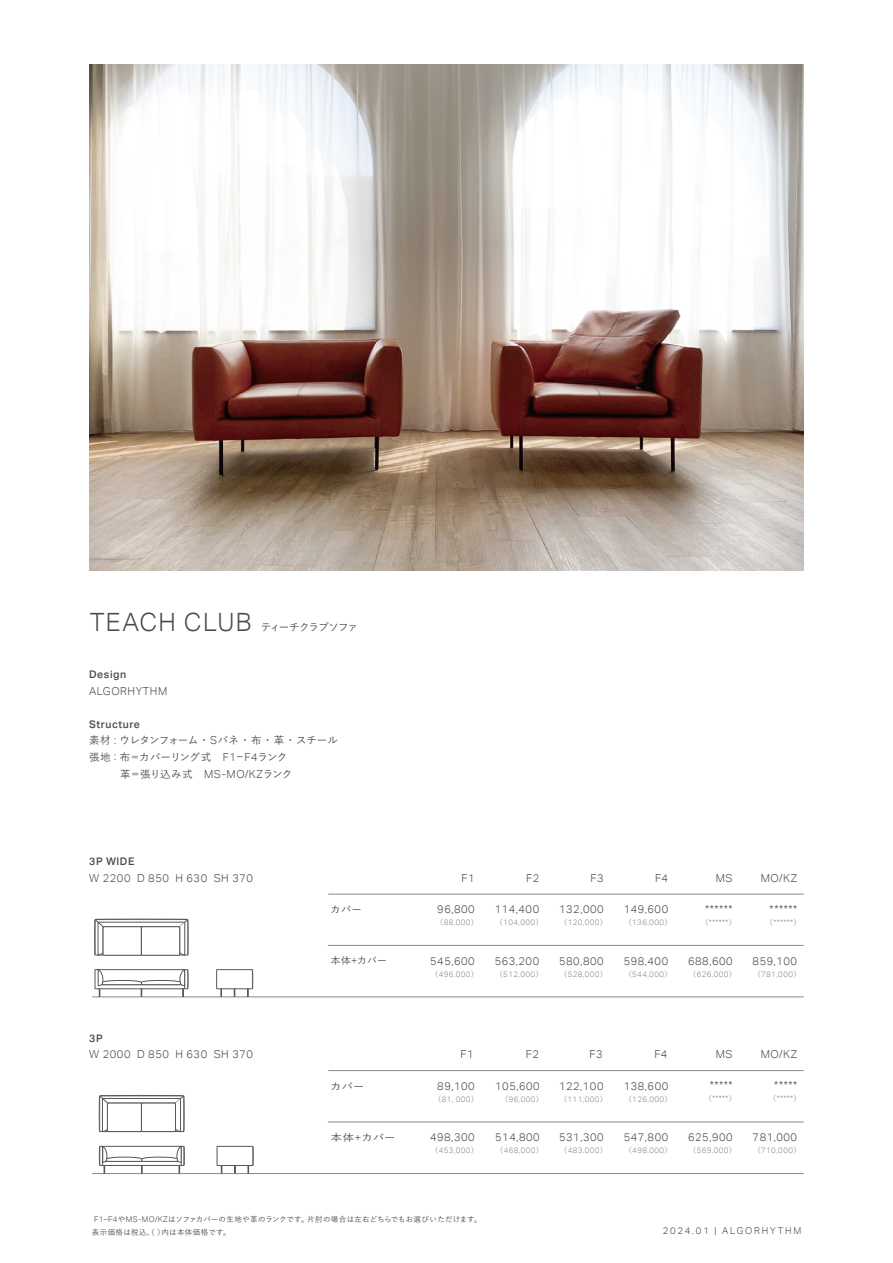
<style>
.page{position:relative;width:893px;height:1263px;background:#fff}
.page>*{position:absolute;margin:0;border:0;box-sizing:border-box;transform-origin:0 0}
.t1{font:300 10.95px "Aktiv Grotesk";letter-spacing:.05em;color:#4c4948}
.t2{font:500 10.5px/16.5px "Yu Go";letter-spacing:-.06em;color:#4c4948}
.t3{font:500 10.5px "Aktiv Grotesk";letter-spacing:.05em;color:#4c4948}
.t4{font:500 9.75px "Yu Go";letter-spacing:.04em;color:#4c4948;scale:1.15 1}
.t5{font:500 9.75px "Yu Go";letter-spacing:.04em;color:#4c4948}
.t6{font:500 9.75px "Yu Go";letter-spacing:.04em;color:#4c4948;scale:1.06 1}
.t7{font:300 9.45px "Aktiv Grotesk";letter-spacing:.19em;color:#4c4948}
.t8{font:300 7.8px "Aktiv Grotesk";letter-spacing:.05em;color:#898989}
.t9{font:500 7.5px/13.5px "Yu Go";letter-spacing:.045em;color:#4c4948}
.s1{font-family:"Aktiv Grotesk";font-weight:300;font-size:25.2px}
.s2{font-family:"Aktiv Grotesk";font-weight:300;font-size:10.95px}
.s3{font-family:"Aktiv Grotesk";font-weight:300;font-size:10.2px}
.s4{font-family:"Yu Go";font-weight:500;font-size:7.5px}
.s5{font-family:"Aktiv Grotesk";font-weight:300;font-size:7.8px}
</style>
<div class="page">
<img style="left:89px;top:64px;width:715px;height:506px">
<hr style="left:92px;top:1173px;width:712px;height:1px;background:#898989">
<hr style="left:328px;top:1070px;width:476px;height:1px;background:#898989">
<hr style="left:328px;top:1122px;width:476px;height:1px;background:#898989">
<hr style="left:92px;top:997px;width:712px;height:1px;background:#898989">
<hr style="left:328px;top:894px;width:476px;height:1px;background:#898989">
<hr style="left:328px;top:945px;width:476px;height:1px;background:#898989">
<svg style="left:94px;top:919px;width:95px;height:36px"></svg>
<svg style="left:99px;top:1095px;width:86px;height:37px"></svg>
<svg style="left:95px;top:970px;width:93px;height:19px"></svg>
<div style="left:95px;top:969px;width:93px;height:20px;border:1px solid #595757"></div>
<svg style="left:98px;top:969px;width:91px;height:28px"></svg>
<div style="left:216px;top:969px;width:37px;height:20px;border:1px solid #595757"></div>
<svg style="left:247px;top:969px;width:6px;height:28px"></svg>
<svg style="left:99px;top:1146px;width:86px;height:27px"></svg>
<div style="left:217px;top:1146px;width:36px;height:20px;border:1px solid #595757"></div>
<svg style="left:248px;top:1146px;width:6px;height:27px"></svg>
<p class="t2" style="left:90px;top:618px;width:270px"><span class="s1">TEACH CLUB</span> ティーチクラブソファ</p>
<p class="t3" style="left:89px;top:669px;width:38px">Design</p>
<p class="t1" style="left:89px;top:685px;width:80px">ALGORHYTHM</p>
<p class="t3" style="left:89px;top:718px;width:52px">Structure</p>
<p class="t2" style="left:89px;top:731px;width:250px">素材 <span class="s2">:</span> ウレタンフォーム・ <span class="s2">S</span>バネ・布・革・スチール張地 <span class="s2">:</span> 布＝カバーリング式　<span class="s2">F1– F4</span>ランク<br>　　 革＝張り込み式　<span class="s2">MS-MO/KZ</span>ランク　</p>
<p class="t3" style="left:89px;top:855px;width:47px">3P WIDE</p>
<p class="t1" style="left:89px;top:871px;width:165px">W 2200 D 850 H 630 SH 370</p>
<p class="t3" style="left:89px;top:1032px;width:15px">3P</p>
<p class="t1" style="left:89px;top:1048px;width:165px">W 2000 D 850 H 630 SH 370</p>
<p class="t6" style="left:330px;top:900px;width:31px">カバー</p>
<p class="t5" style="left:331px;top:952px;width:58px">本体<span class="s3">+</span>カバー</p>
<p class="t4" style="left:330px;top:1077px;width:31px">カバー</p>
<p class="t4" style="left:331px;top:1128px;width:58px">本体<span class="s3">+</span>カバー</p>
<p class="t1" style="left:462px;top:871px;width:15px">F1</p>
<p class="t1" style="left:526px;top:871px;width:15px">F2</p>
<p class="t1" style="left:591px;top:871px;width:15px">F3</p>
<p class="t1" style="left:655px;top:871px;width:15px">F4</p>
<p class="t1" style="left:716px;top:871px;width:18px">MS</p>
<p class="t1" style="left:761px;top:871px;width:38px">MO/KZ</p>
<p class="t1" style="left:705px;top:903px;width:29px">******</p>
<p class="t8" style="left:701px;top:917px;width:37px"><span class="s4">（</span>******<span class="s4">）</span></p>
<p class="t1" style="left:770px;top:903px;width:29px">******</p>
<p class="t8" style="left:765px;top:917px;width:37px"><span class="s4">（</span>******<span class="s4">）</span></p>
<p class="t1" style="left:437px;top:903px;width:39px">96,800</p>
<p class="t8" style="left:436px;top:918px;width:44px"><span class="s4">（</span>88,000<span class="s4">）</span></p>
<p class="t1" style="left:430px;top:954px;width:46px">545,600</p>
<p class="t8" style="left:431px;top:969px;width:49px"><span class="s4">（</span>496,000<span class="s4">）</span></p>
<p class="t1" style="left:495px;top:903px;width:46px">114,400</p>
<p class="t8" style="left:495px;top:918px;width:49px"><span class="s4">（</span>104,000<span class="s4">）</span></p>
<p class="t1" style="left:495px;top:954px;width:46px">563,200</p>
<p class="t8" style="left:495px;top:969px;width:49px"><span class="s4">（</span>512,000<span class="s4">）</span></p>
<p class="t1" style="left:559px;top:903px;width:46px">132,000</p>
<p class="t8" style="left:560px;top:918px;width:49px"><span class="s4">（</span>120,000<span class="s4">）</span></p>
<p class="t1" style="left:559px;top:954px;width:46px">580,800</p>
<p class="t8" style="left:560px;top:969px;width:49px"><span class="s4">（</span>528,000<span class="s4">）</span></p>
<p class="t1" style="left:624px;top:903px;width:46px">149,600</p>
<p class="t8" style="left:624px;top:918px;width:49px"><span class="s4">（</span>136,000<span class="s4">）</span></p>
<p class="t1" style="left:624px;top:954px;width:46px">598,400</p>
<p class="t8" style="left:624px;top:969px;width:49px"><span class="s4">（</span>544,000<span class="s4">）</span></p>
<p class="t1" style="left:688px;top:954px;width:46px">688,600</p>
<p class="t8" style="left:689px;top:969px;width:49px"><span class="s4">（</span>626,000<span class="s4">）</span></p>
<p class="t1" style="left:753px;top:954px;width:46px">859,100</p>
<p class="t8" style="left:753px;top:969px;width:49px"><span class="s4">（</span>781,000<span class="s4">）</span></p>
<p class="t1" style="left:461px;top:1048px;width:15px">F1</p>
<p class="t1" style="left:526px;top:1048px;width:15px">F2</p>
<p class="t1" style="left:589px;top:1048px;width:15px">F3</p>
<p class="t1" style="left:654px;top:1048px;width:15px">F4</p>
<p class="t1" style="left:437px;top:1080px;width:39px">89,100</p>
<p class="t8" style="left:434px;top:1094px;width:46px"><span class="s4">（</span>81, 000<span class="s4">）</span></p>
<p class="t1" style="left:430px;top:1131px;width:46px">498,300</p>
<p class="t8" style="left:431px;top:1146px;width:49px"><span class="s4">（</span>453,000<span class="s4">）</span></p>
<p class="t1" style="left:495px;top:1080px;width:46px">105,600</p>
<p class="t8" style="left:501px;top:1094px;width:44px"><span class="s4">（</span>96,000<span class="s4">）</span></p>
<p class="t1" style="left:495px;top:1131px;width:46px">514,800</p>
<p class="t8" style="left:496px;top:1146px;width:49px"><span class="s4">（</span>468,000<span class="s4">）</span></p>
<p class="t1" style="left:559px;top:1080px;width:46px">122,100</p>
<p class="t8" style="left:560px;top:1094px;width:49px"><span class="s4">（</span>111,000<span class="s4">）</span></p>
<p class="t1" style="left:559px;top:1131px;width:46px">531,300</p>
<p class="t8" style="left:560px;top:1146px;width:49px"><span class="s4">（</span>483,000<span class="s4">）</span></p>
<p class="t1" style="left:624px;top:1080px;width:46px">138,600</p>
<p class="t8" style="left:624px;top:1094px;width:49px"><span class="s4">（</span>126,000<span class="s4">）</span></p>
<p class="t1" style="left:624px;top:1131px;width:46px">547,800</p>
<p class="t8" style="left:624px;top:1146px;width:49px"><span class="s4">（</span>498,000<span class="s4">）</span></p>
<p class="t1" style="left:716px;top:1048px;width:18px">MS</p>
<p class="t1" style="left:761px;top:1048px;width:38px">MO/KZ</p>
<p class="t1" style="left:710px;top:1079px;width:24px">*****</p>
<p class="t8" style="left:704px;top:1094px;width:34px"><span class="s4">（</span>*****<span class="s4">）</span></p>
<p class="t1" style="left:774px;top:1079px;width:24px">*****</p>
<p class="t8" style="left:769px;top:1094px;width:34px"><span class="s4">（</span>*****<span class="s4">）</span></p>
<p class="t1" style="left:688px;top:1131px;width:46px">625,900</p>
<p class="t8" style="left:689px;top:1146px;width:49px"><span class="s4">（</span>569,000<span class="s4">）</span></p>
<p class="t1" style="left:753px;top:1131px;width:46px">781,000</p>
<p class="t8" style="left:753px;top:1146px;width:49px"><span class="s4">（</span>710,000<span class="s4">）</span></p>
<p class="t9" style="left:92px;top:1211px;width:391px"><span class="s5">F1–F4</span>や<span class="s5">MS-MO/KZ</span>はソファカバーの生地や革のランクです。片肘の場合は左右どちらでもお選びいただけます。表示価格は税込、（）内は本体価格です。</p>
<p class="t7" style="left:663px;top:1225px;width:140px">2024.01 | ALGORHYTHM</p>
</div>
